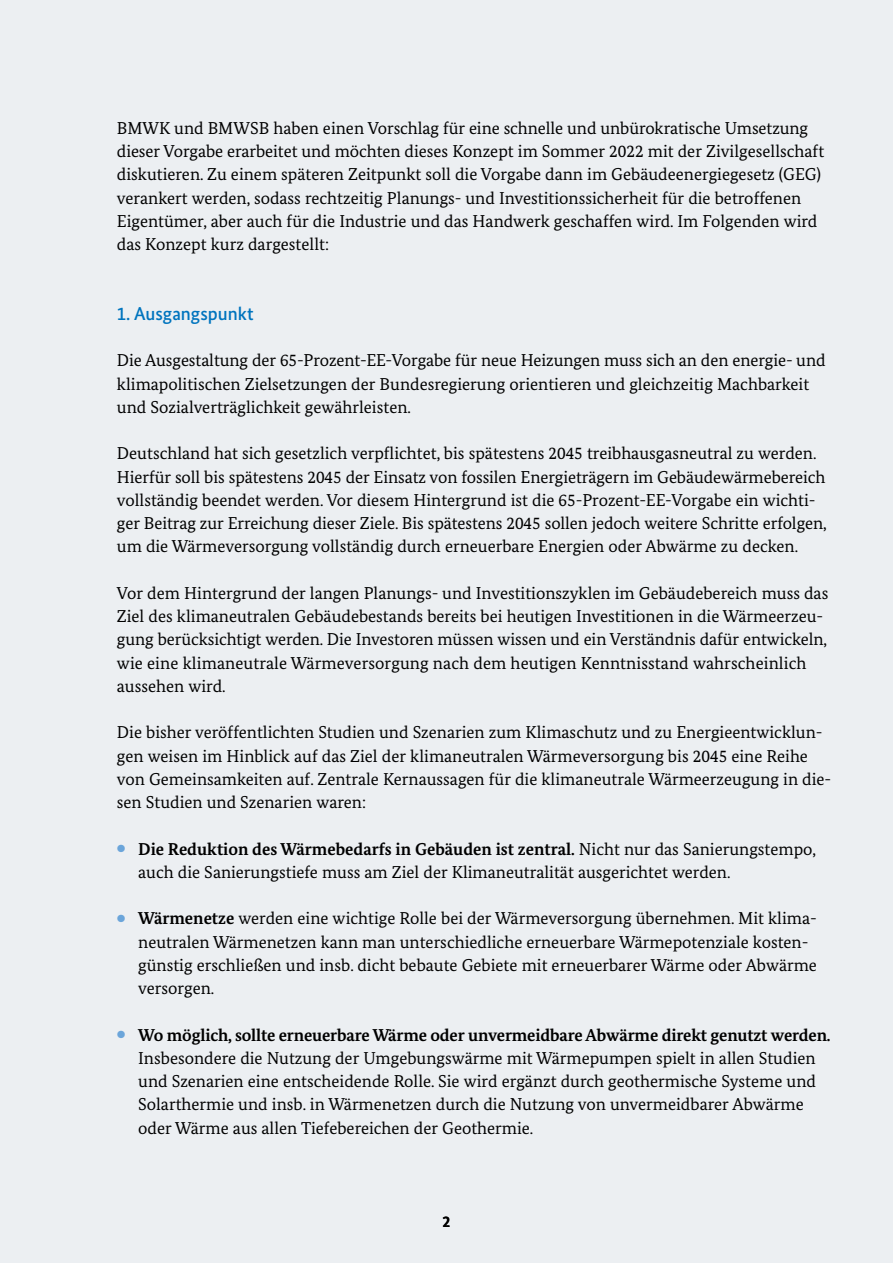
<style>
.page{position:relative;width:893px;height:1263px;background:#eceff2}
.page>*{position:absolute;margin:0;border:0;box-sizing:border-box;transform-origin:0 0}
.t1{font:500 18.75px "Bundes Sans";color:#0074be}
.t2{font:17.25px/23.2px "Bundes Serif";color:#000}
.t3{font:700 15.75px "Bundes Sans";color:#000}
.s1{font-family:"European Pi Three";font-size:10.5px;color:#6ba5da}
.s2{font-weight:700}
</style>
<div class="page">
<p class="t2" style="left:117px;top:116px;width:709px">BMWK und BMWSB haben einen Vorschlag für eine schnelle und unbürokratische Umsetzung dieser Vorgabe erarbeitet und möchten dieses Konzept im Sommer 2022 mit der Zivilgesellschaft diskutieren. Zu einem späteren Zeitpunkt soll die Vorgabe dann im Gebäudeenergiegesetz (GEG) verankert werden, sodass rechtzeitig Planungs- und Investitionssicherheit für die betroffenen Eigentümer, aber auch für die Industrie und das Handwerk geschaffen wird. Im Folgenden wird das Konzept kurz dargestellt:</p>
<p class="t1" style="left:117px;top:302px;width:138px">1. Ausgangspunkt</p>
<p class="t2" style="left:117px;top:349px;width:710px">Die Ausgestaltung der 65-Prozent-EE-Vorgabe für neue Heizungen muss sich an den energie- und klimapolitischen Zielsetzungen der Bundesregierung orientieren und gleichzeitig Machbarkeit und Sozialverträglichkeit gewährleisten.</p>
<p class="t2" style="left:117px;top:442px;width:711px">Deutschland hat sich gesetzlich verpflichtet, bis spätestens 2045 treibhausgasneutral zu werden.<br>Hierfür soll bis spätestens 2045 der Einsatz von fossilen Energieträgern im Gebäudewärmebereich vollständig beendet werden. Vor diesem Hintergrund ist die 65-Prozent-EE-Vorgabe ein wichti&shy;ger Beitrag zur Erreichung dieser Ziele. Bis spätestens 2045 sollen jedoch weitere Schritte erfolgen, um die Wärmeversorgung vollständig durch erneuerbare Energien oder Abwärme zu decken.</p>
<p class="t2" style="left:117px;top:581px;width:713px">Vor dem Hintergrund der langen Planungs- und Investitionszyklen im Gebäudebereich muss das Ziel des klimaneutralen Gebäudebestands bereits bei heutigen Investitionen in die Wärmeerzeu&shy;gung berücksichtigt werden. Die Investoren müssen wissen und ein Verständnis dafür entwickeln, wie eine klimaneutrale Wärmeversorgung nach dem heutigen Kenntnisstand wahrscheinlich aussehen wird.</p>
<p class="t2" style="left:117px;top:721px;width:716px">Die bisher veröffentlichten Studien und Szenarien zum Klimaschutz und zu Energieentwicklun&shy;gen weisen im Hinblick auf das Ziel der klimaneutralen Wärmeversorgung bis 2045 eine Reihe von Gemeinsamkeiten auf. Zentrale Kernaussagen für die klimaneutrale Wärmeerzeugung in die&shy;sen Studien und Szenarien waren:</p>
<p class="t2" style="left:138px;top:837px;width:679px;text-indent:-21px"><span class="s1">#</span> <span class="s2">Die Reduktion des Wärmebedarfs in Gebäuden ist zentral.</span> Nicht nur das Sanierungstempo, auch die Sanierungstiefe muss am Ziel der Klimaneutralität ausgerichtet werden.</p>
<p class="t2" style="left:138px;top:907px;width:680px;text-indent:-21px"><span class="s1">#</span> <span class="s2">Wärmenetze</span> werden eine wichtige Rolle bei der Wärmeversorgung übernehmen. Mit klima&shy;neutralen Wärmenetzen kann man unterschiedliche erneuerbare Wärmepotenziale kosten&shy;günstig erschließen und insb. dicht bebaute Gebiete mit erneuerbarer Wärme oder Abwärme versorgen.</p>
<p class="t2" style="left:138px;top:1023px;width:694px;text-indent:-21px"><span class="s1">#</span> <span class="s2">Wo möglich, sollte erneuerbare Wärme oder unvermeidbare Abwärme direkt genutzt werden.<br></span>Insbesondere die Nutzung der Umgebungswärme mit Wärmepumpen spielt in allen Studien und Szenarien eine entscheidende Rolle. Sie wird ergänzt durch geothermische Systeme und Solarthermie und insb. in Wärmenetzen durch die Nutzung von unvermeidbarer Abwärme oder Wärme aus allen Tiefebereichen der Geothermie.</p>
<p class="t3" style="left:443px;top:1212px;width:9px">2</p>
</div>
